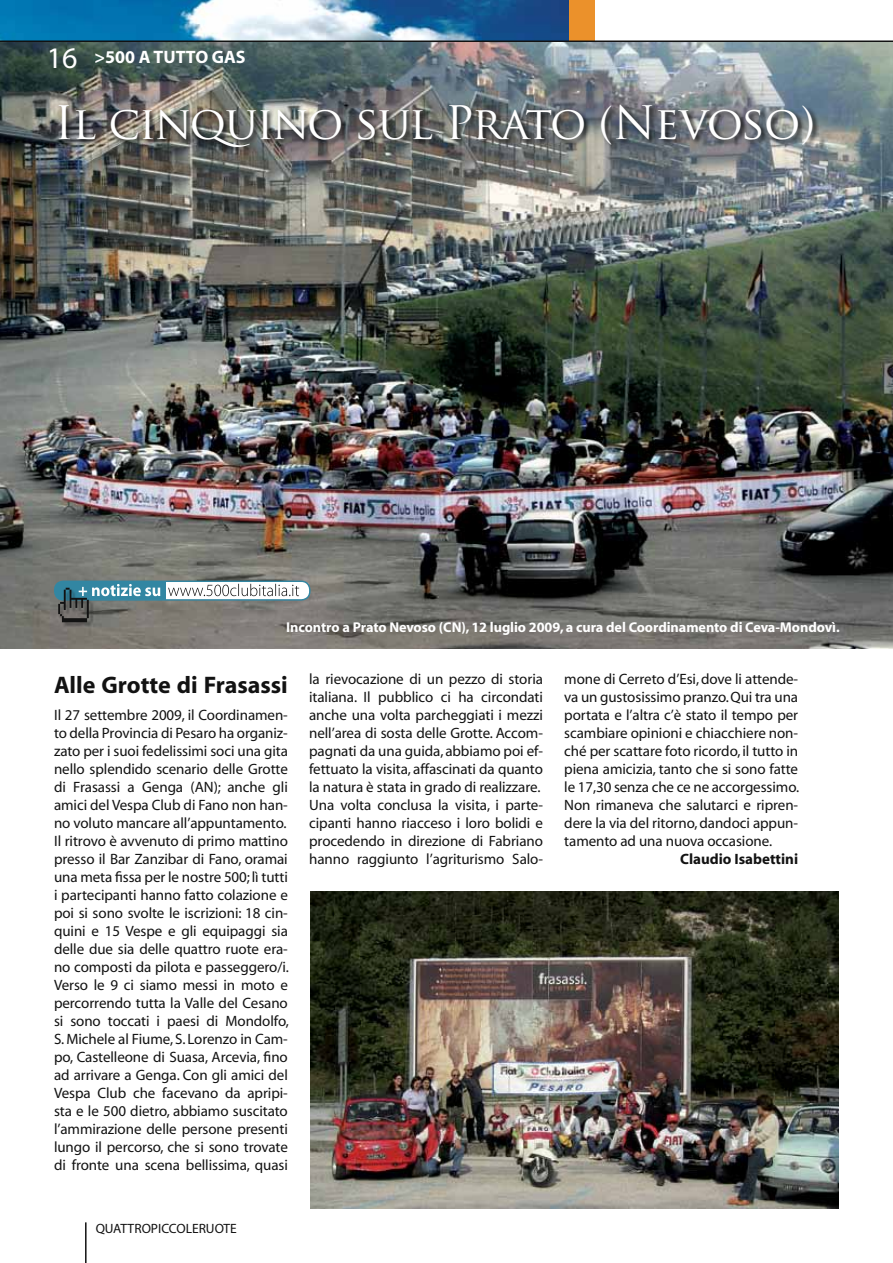
<style>
.page{position:relative;width:893px;height:1263px;background:#fff}
.page>*{position:absolute;margin:0;border:0;box-sizing:border-box;transform-origin:0 0}
.t1{font:45px "Trajan Pro";letter-spacing:-.03em;color:#fff}
.t2{font:30px "Myriad";color:#fff}
.t3{font:700 24px "Myriad";color:#121212}
.t4{font:700 18px "Myriad";color:#fff}
.t5{font:15px/18px "Myriad";letter-spacing:-.005em;color:#121212}
.t6{font:700 15px "Myriad";color:#121212}
.t7{font:700 14.25px "Myriad";letter-spacing:-.005em;color:#fff}
.t8{font:13.5px "Myriad";color:#121212}
</style>
<div class="page">
<div style="left:0;top:0;width:594px;height:72px;background:#eb912b"></div>
<img style="left:0;top:0;width:569px;height:40px">
<img style="left:0;top:42px;width:893px;height:606px">
<hr style="left:85px;top:1222px;width:2px;height:41px;background:#121212">
<div style="left:57px;top:103px;width:762px;height:51px;background:#121212;opacity:.95"></div>
<div style="left:55px;top:581px;width:255px;height:19px;background:#fff;border-radius:9px"></div>
<div style="left:55px;top:581px;width:111px;height:19px;background:#3286a2"></div>
<div style="left:54px;top:580px;width:257px;height:21px;border:1px solid #3286a2;border-radius:9px"></div>
<svg style="left:168px;top:584px;width:131px;height:12px"></svg>
<div style="left:59px;top:589px;width:35px;height:38px;background:#121212;opacity:.3"></div>
<svg style="left:58px;top:584px;width:102px;height:38px"></svg>
<hr style="left:0;top:40px;width:893px;height:2px;background:#121212">
<img style="left:310px;top:891px;width:529px;height:318px">
<h2 class="t2" style="left:47px;top:43px;width:32px">16</h2>
<h1 class="t1" style="left:54px;top:94px;width:763px">Il cinquino sul Prato (Nevoso)</h1>
<p class="t4" style="left:94px;top:48px;width:153px">&gt;500 A TUTTO GAS</p>
<p class="t7" style="left:286px;top:620px;width:555px">Incontro a Prato Nevoso (CN), 12 luglio 2009, a cura del Coordinamento di Ceva-Mondovì.</p>
<h3 class="t3" style="left:54px;top:673px;width:235px">Alle Grotte di Frasassi</h3>
<p class="t5" style="left:54px;top:707px;width:236px">Il 27 settembre 2009, il Coordinamen&shy;to della Provincia di Pesaro ha organiz&shy;zato per i suoi fedelissimi soci una gita nello splendido scenario delle Grotte di Frasassi a Genga (AN); anche gli amici del Vespa Club di Fano non han&shy;no voluto mancare all’appuntamento.<br>Il ritrovo è avvenuto di primo mattino presso il Bar Zanzibar di Fano, oramai una meta fissa per le nostre 500; lì tutti i partecipanti hanno fatto colazione e poi si sono svolte le iscrizioni: 18 cin&shy;quini e 15 Vespe e gli equipaggi sia delle due sia delle quattro ruote era&shy;no composti da pilota e passeggero/i.<br>Verso le 9 ci siamo messi in moto e percorrendo tutta la Valle del Cesano si sono toccati i paesi di Mondolfo, S. Michele al Fiume, S. Lorenzo in Cam&shy;po, Castelleone di Suasa, Arcevia, fino ad arrivare a Genga. Con gli amici del Vespa Club che facevano da apripi&shy;sta e le 500 dietro, abbiamo suscitato l’ammirazione delle persone presenti lungo il percorso, che si sono trovate di fronte una scena bellissima, quasi</p>
<p class="t8" style="left:96px;top:1221px;width:143px">QUATTROPICCOLERUOTE</p>
<p class="t5" style="left:309px;top:671px;width:235px">la rievocazione di un pezzo di storia italiana. Il pubblico ci ha circondati anche una volta parcheggiati i mezzi nell’area di sosta delle Grotte. Accom&shy;pagnati da una guida, abbiamo poi ef&shy;fettuato la visita, affascinati da quanto la natura è stata in grado di realizzare.<br>Una volta conclusa la visita, i parte&shy;cipanti hanno riacceso i loro bolidi e procedendo in direzione di Fabriano hanno raggiunto l’agriturismo Salo-</p>
<p class="t5" style="left:564px;top:671px;width:236px;text-align:justify">mone di Cerreto d’Esi, dove li attende&shy;va un gustosissimo pranzo. Qui tra una portata e l’altra c’è stato il tempo per scambiare opinioni e chiacchiere non&shy;ché per scattare foto ricordo, il tutto in piena amicizia, tanto che si sono fatte le 17,30 senza che ce ne accorgessimo.<br>Non rimaneva che salutarci e ripren&shy;dere la via del ritorno, dandoci appun&shy;tamento ad una nuova occasione.</p>
<p class="t6" style="left:680px;top:851px;width:119px">Claudio Isabettini</p>
</div>
